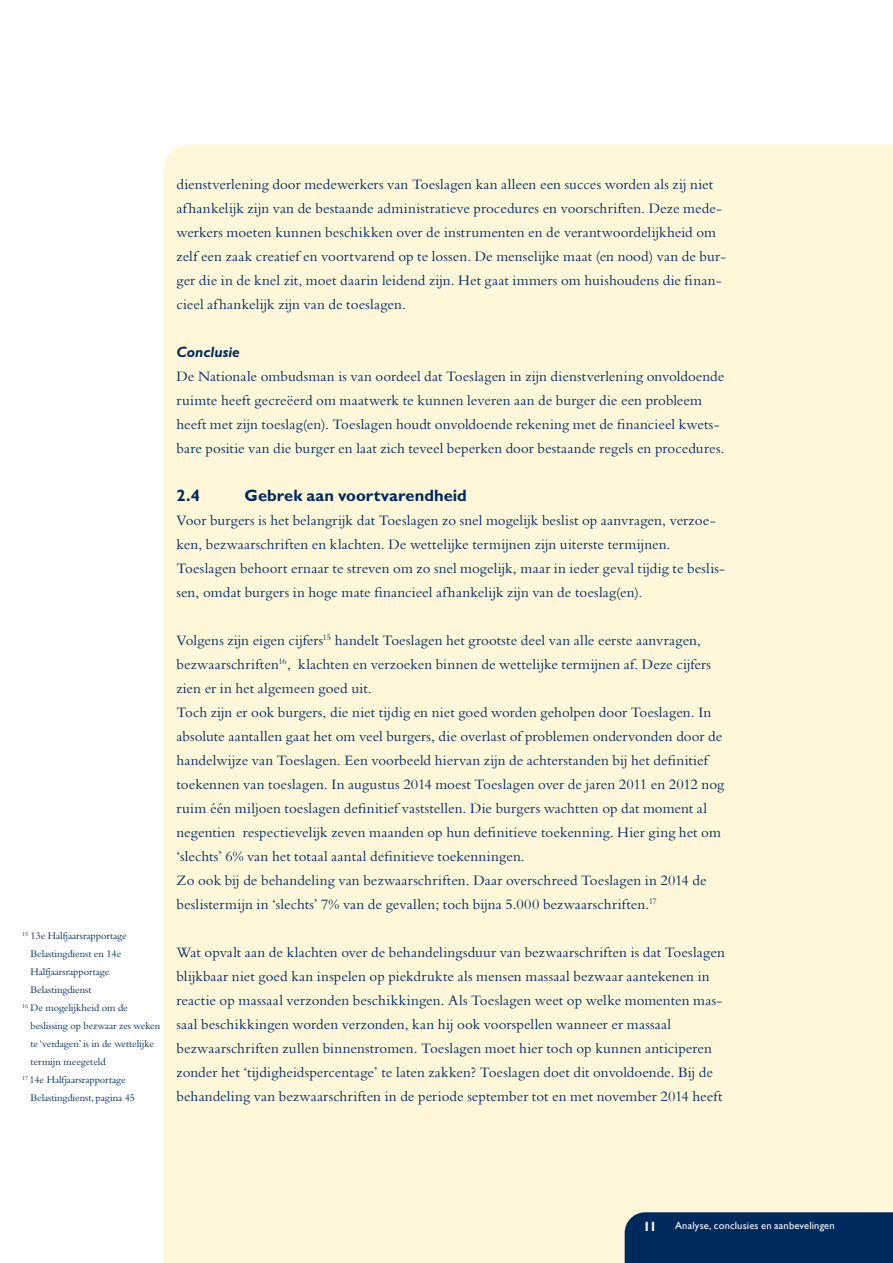
<style>
.page{position:relative;width:893px;height:1263px;background:#fff}
.page>*{position:absolute;margin:0;border:0;box-sizing:border-box;transform-origin:0 0}
._02_NO_PARAGRAAFKOP{font:700 16.5px "Gill Sans Std";color:#00295c}
._01_NO_BROODTEKST{font:15px/24px "Bembo Std";letter-spacing:.005em;color:#00295c}
._03_NO_ALINEAKOP{font:italic 700 15px "Gill Sans Std";color:#00295c}
.t1{font:700 13.5px "Gill Sans Std";color:#fff}
.VOETNOTEN{font:10.5px/18px "Bembo Std";letter-spacing:-.005em;color:#00295c}
._04_NO_VOETREGEL{font:10.5px "Gill Sans Std";letter-spacing:.015em;color:#fff}
</style>
<div class="page">
<div style="left:164px;top:145px;width:729px;height:1118px;background:#fef7da"></div>
<div style="left:625px;top:1212px;width:268px;height:51px;background:#00295c"></div>
<p class="VOETNOTEN" style="left:31px;top:927px;width:98px;text-indent:-9px"><sup>15</sup> 13e Halfjaarsrapportage<br>Belastingdienst en 14e<br>Halfjaarsrapportage<br>Belastingdienst</p>
<p class="VOETNOTEN" style="left:31px;top:999px;width:131px;text-indent:-9px"><sup>16</sup> De mogelijkheid om de beslissing op bezwaar zes weken te ‘verdagen’ is in de wettelijke termijn meegeteld</p>
<p class="VOETNOTEN" style="left:31px;top:1071px;width:106px;text-indent:-9px"><sup>17</sup> 14e Halfjaarsrapportage<br>Belastingdienst, pagina 45</p>
<p class="_01_NO_BROODTEKST" style="left:176px;top:172px;width:551px">dienstverlening door medewerkers van Toeslagen kan alleen een succes worden als zij niet afhankelijk zijn van de bestaande administratieve procedures en voorschriften. Deze mede&shy;werkers moeten kunnen beschikken over de instrumenten en de verantwoordelijkheid om zelf een zaak creatief en voortvarend op te lossen. De menselijke maat (en nood) van de bur&shy;ger die in de knel zit, moet daarin leidend zijn. Het gaat immers om huishoudens die finan&shy;cieel afhankelijk zijn van de toeslagen.</p>
<p class="_03_NO_ALINEAKOP" style="left:176px;top:344px;width:65px">Conclusie</p>
<p class="_01_NO_BROODTEKST" style="left:176px;top:364px;width:550px">De Nationale ombudsman is van oordeel dat Toeslagen in zijn dienstverlening onvoldoende ruimte heeft gecreëerd om maatwerk te kunnen leveren aan de burger die een probleem heeft met zijn toeslag(en). Toeslagen houdt onvoldoende rekening met de financieel kwets&shy;bare positie van die burger en laat zich teveel beperken door bestaande regels en procedures.</p>
<p class="_02_NO_PARAGRAAFKOP" style="left:176px;top:486px;width:25px">2.4</p>
<p class="_02_NO_PARAGRAAFKOP" style="left:244px;top:486px;width:224px">Gebrek aan voortvarendheid</p>
<p class="_01_NO_BROODTEKST" style="left:176px;top:508px;width:550px">Voor burgers is het belangrijk dat Toeslagen zo snel mogelijk beslist op aanvragen, verzoe&shy;ken, bezwaarschriften en klachten. De wettelijke termijnen zijn uiterste termijnen.<br>Toeslagen behoort ernaar te streven om zo snel mogelijk, maar in ieder geval tijdig te beslis&shy;sen, omdat burgers in hoge mate financieel afhankelijk zijn van de toeslag(en).</p>
<p class="_01_NO_BROODTEKST" style="left:176px;top:628px;width:536px">Volgens zijn eigen cijfers<sup>15</sup> handelt Toeslagen het grootste deel van alle eerste aanvragen, bezwaarschriften<sup>16</sup>, klachten en verzoeken binnen de wettelijke termijnen af. Deze cijfers zien er in het algemeen goed uit.</p>
<p class="_01_NO_BROODTEKST" style="left:176px;top:700px;width:549px">Toch zijn er ook burgers, die niet tijdig en niet goed worden geholpen door Toeslagen. In absolute aantallen gaat het om veel burgers, die overlast of problemen ondervonden door de handelwijze van Toeslagen. Een voorbeeld hiervan zijn de achterstanden bij het definitief toekennen van toeslagen. In augustus 2014 moest Toeslagen over de jaren 2011 en 2012 nog ruim één miljoen toeslagen definitief vaststellen. Die burgers wachtten op dat moment al negentien respectievelijk zeven maanden op hun definitieve toekenning. Hier ging het om ‘slechts’ 6% van het totaal aantal definitieve toekenningen.</p>
<p class="_01_NO_BROODTEKST" style="left:176px;top:868px;width:532px">Zo ook bij de behandeling van bezwaarschriften. Daar overschreed Toeslagen in 2014 de beslistermijn in ‘slechts’ 7% van de gevallen; toch bijna 5.000 bezwaarschriften.<sup>17</sup></p>
<p class="_01_NO_BROODTEKST" style="left:176px;top:940px;width:550px">Wat opvalt aan de klachten over de behandelingsduur van bezwaarschriften is dat Toeslagen blijkbaar niet goed kan inspelen op piekdrukte als mensen massaal bezwaar aantekenen in reactie op massaal verzonden beschikkingen. Als Toeslagen weet op welke momenten mas&shy;saal beschikkingen worden verzonden, kan hij ook voorspellen wanneer er massaal bezwaarschriften zullen binnenstromen. Toeslagen moet hier toch op kunnen anticiperen zonder het ‘tijdigheidspercentage’ te laten zakken? Toeslagen doet dit onvoldoende. Bij de behandeling van bezwaarschriften in de periode september tot en met november 2014 heeft</p>
<p class="t1" style="left:643px;top:1218px;width:15px">11</p>
<p class="_04_NO_VOETREGEL" style="left:675px;top:1219px;width:161px">Analyse, conclusies en aanbevelingen</p>
</div>
